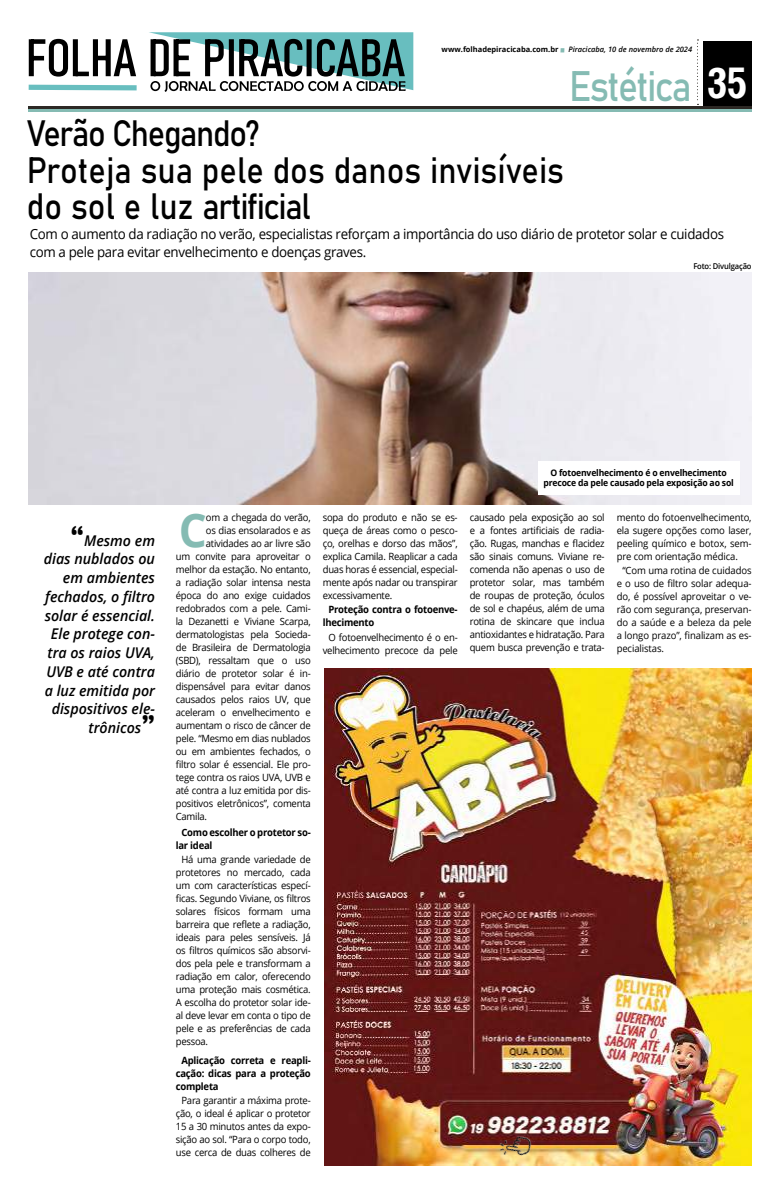
<style>
.page{position:relative;width:780px;height:1191px;background:#fff}
.page>*{position:absolute;margin:0;border:0;box-sizing:border-box;transform-origin:0 0}
.t1{font:700 46.4px "Open Sans";color:#85bbb3;scale:.95 1}
.t2{font:42.1px "Bahnschrift";letter-spacing:-.045em;color:#85bbb3;scale:.89 1}
.t3{font:36.2px/36.2px "Bahnschrift";color:#000;scale:.9 1}
.t4{font:italic 600 14.8px/18.7px "Open Sans";color:#000;text-align:right;scale:.96 1}
.t5{font:14px/18px "Open Sans";letter-spacing:-.025em;color:#000;scale:.95 1}
.t6{font:10px/13px "Open Sans";letter-spacing:-.025em;color:#000;text-align:justify;scale:.95 1}
.t7{font:700 10px/13px "Open Sans";letter-spacing:-.025em;color:#000;scale:.95 1}
.t8{font:700 9.1px/10.1px "Open Sans";letter-spacing:-.02em;color:#000;text-align:center;scale:.95 1}
.t9{font:600 8px "Open Sans";letter-spacing:-.02em;color:#000;scale:.95 1}
.t10{font:italic 600 7.5px "Open Sans";color:#000}
.t11{font:700 7.5px "Open Sans";color:#000}
.s1{font-family:"Arena Condensed";font-weight:700;font-size:40.6px;color:#fff}
.s2{font-family:"Britannic";font-weight:700;font-style:normal;font-size:29.6px}
</style>
<div class="page">
<div style="left:703px;top:41px;width:48px;height:65px;background:#000"></div>
<hr style="left:28px;top:109px;width:723px;height:2px;background:#85bbb3">
<hr style="left:28px;top:106px;width:723px;height:3px;background:#2c2824">
<svg style="left:697px;top:39px;width:1px;height:66px"></svg>
<svg style="left:28px;top:32px;width:385px;height:60px"></svg>
<svg style="left:560px;top:48px;width:4px;height:4px"></svg>
<img style="left:324px;top:668px;width:427px;height:497px">
<img style="left:494px;top:1125px;width:43px;height:40px">
<img style="left:28px;top:272px;width:723px;height:232px">
<div style="left:538px;top:461px;width:201px;height:33px;background:#fff"></div>
<p class="t11" style="left:441px;top:44px;width:118px">www.folhadepiracicaba.com.br</p>
<p class="t10" style="left:568px;top:44px;width:125px">Piracicaba, 10 de novembro de 2024</p>
<h3 class="t3" style="left:27px;top:113px;width:598px">Verão Chegando?<br>Proteja sua pele dos danos invisíveis do sol e luz artificial</h3>
<h2 class="t2" style="left:569px;top:55px;width:202px">Estética <span class="s1">35</span></h2>
<h3 class="t5" style="left:30px;top:224px;width:732px">Com o aumento da radiação no verão, especialistas reforçam a importância do uso diário de protetor solar e cuidados com a pele para evitar envelhecimento e doenças graves.</h3>
<p class="t9" style="left:693px;top:260px;width:63px">Foto: Divulgação</p>
<h3 class="t4" style="left:44px;top:530px;width:117px"><span class="s2">“</span>Mesmo em dias nublados ou em ambientes fechados, o filtro solar é essencial.<br>Ele protege con&shy;tra os raios UVA,<br>UVB e até contra a luz emitida por dispositivos ele&shy;trônicos<span class="s2">”</span></h3>
<h1 class="t1" style="left:179px;top:497px;width:31px">C</h1>
<p class="t6" style="left:206px;top:510px;width:112px">om a chegada do verão,</p>
<p class="t6" style="left:206px;top:523px;width:112px">os dias ensolarados e as</p>
<p class="t6" style="left:206px;top:536px;width:112px">atividades ao ar livre são</p>
<p class="t6" style="left:176px;top:549px;width:143px">um convite para aproveitar o</p>
<p class="t6" style="left:176px;top:562px;width:143px">melhor da estação. No entanto,</p>
<p class="t6" style="left:176px;top:575px;width:143px">a radiação solar intensa nesta</p>
<p class="t6" style="left:176px;top:588px;width:143px">época do ano exige cuidados</p>
<p class="t6" style="left:176px;top:601px;width:143px">redobrados com a pele. Cami-</p>
<p class="t6" style="left:176px;top:614px;width:143px">la Dezanetti e Viviane Scarpa,</p>
<p class="t6" style="left:176px;top:627px;width:143px">dermatologistas pela Socieda-</p>
<p class="t6" style="left:176px;top:640px;width:143px">de Brasileira de Dermatologia</p>
<p class="t6" style="left:176px;top:653px;width:143px">(SBD), ressaltam que o uso</p>
<p class="t6" style="left:176px;top:666px;width:143px">diário de protetor solar é in-</p>
<p class="t6" style="left:176px;top:679px;width:143px">dispensável para evitar danos</p>
<p class="t6" style="left:176px;top:692px;width:143px">causados pelos raios UV, que</p>
<p class="t6" style="left:176px;top:705px;width:143px">aceleram o envelhecimento e</p>
<p class="t6" style="left:176px;top:718px;width:143px">aumentam o risco de câncer de</p>
<p class="t6" style="left:176px;top:731px;width:143px">pele. “Mesmo em dias nublados</p>
<p class="t6" style="left:176px;top:744px;width:143px">ou em ambientes fechados, o</p>
<p class="t6" style="left:176px;top:757px;width:143px">filtro solar é essencial. Ele pro-</p>
<p class="t6" style="left:176px;top:770px;width:143px">tege contra os raios UVA, UVB e</p>
<p class="t6" style="left:176px;top:783px;width:143px">até contra a luz emitida por dis-</p>
<p class="t6" style="left:176px;top:796px;width:143px">positivos eletrônicos”, comenta</p>
<p class="t6" style="left:176px;top:809px;width:34px">Camila.</p>
<p class="t7" style="left:176px;top:825px;width:143px;text-indent:6px">Como escolher o protetor so&shy;lar ideal</p>
<p class="t6" style="left:176px;top:853px;width:143px;text-indent:6px">Há uma grande variedade de protetores no mercado, cada um com características especí&shy;ficas. Segundo Viviane, os filtros solares físicos formam uma barreira que reflete a radiação, ideais para peles sensíveis. Já os filtros químicos são absorvi&shy;dos pela pele e transformam a radiação em calor, oferecendo uma proteção mais cosmética.<br>A escolha do protetor solar ide&shy;al deve levar em conta o tipo de pele e as preferências de cada pessoa.</p>
<p class="t7" style="left:176px;top:1053px;width:143px;text-align:justify;text-indent:6px">Aplicação correta e reapli&shy;cação: dicas para a proteção completa</p>
<p class="t6" style="left:176px;top:1094px;width:143px;text-align:center">Para garantir a máxima prote&shy;ção, o ideal é aplicar o protetor<br>15 a 30 minutos antes da expo&shy;sição ao sol. “Para o corpo todo, use cerca de duas colheres de</p>
<p class="t6" style="left:323px;top:510px;width:143px">sopa do produto e não se es&shy;queça de áreas como o pesco&shy;ço, orelhas e dorso das mãos”, explica Camila. Reaplicar a cada duas horas é essencial, especial&shy;mente após nadar ou transpirar excessivamente.</p>
<p class="t7" style="left:323px;top:603px;width:143px;text-indent:6px">Proteção contra o fotoenve&shy;lhecimento</p>
<p class="t6" style="left:323px;top:630px;width:143px;text-align:center">O fotoenvelhecimento é o en&shy;velhecimento precoce da pele</p>
<p class="t8" style="left:543px;top:467px;width:202px">O fotoenvelhecimento é o envelhecimento precoce da pele causado pela exposição ao sol</p>
<p class="t6" style="left:469px;top:510px;width:143px">causado pela exposição ao sol e a fontes artificiais de radia&shy;ção. Rugas, manchas e flacidez são sinais comuns. Viviane re&shy;comenda não apenas o uso de protetor solar, mas também de roupas de proteção, óculos de sol e chapéus, além de uma rotina de skincare que inclua antioxidantes e hidratação. Para quem busca prevenção e trata-</p>
<p class="t6" style="left:616px;top:510px;width:143px">mento do fotoenvelhecimento, ela sugere opções como laser, peeling químico e botox, sem&shy;pre com orientação médica.</p>
<p class="t6" style="left:616px;top:564px;width:143px;text-indent:6px">“Com uma rotina de cuidados e o uso de filtro solar adequa&shy;do, é possível aproveitar o ve&shy;rão com segurança, preservan&shy;do a saúde e a beleza da pele a longo prazo”, finalizam as es&shy;pecialistas.</p>
</div>
